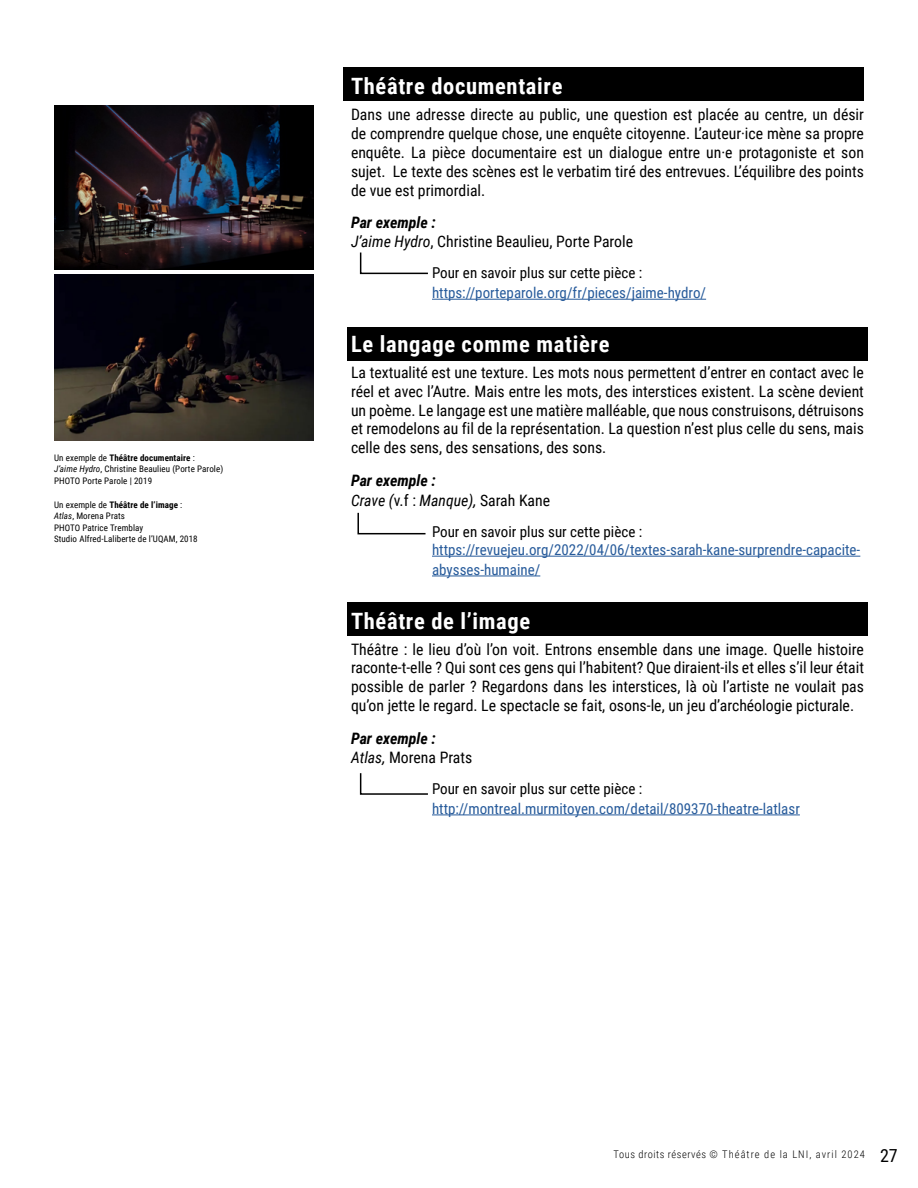
<style>
.page{position:relative;width:918px;height:1188px;background:#fff}
.page>*{position:absolute;margin:0;border:0;box-sizing:border-box;transform-origin:0 0}
.t1{font:700 22.5px "Roboto Condensed";letter-spacing:.03em;color:#fff}
.t2{font:18px "Roboto Condensed";color:#000}
.t3{font:15.75px/18.9px "Roboto Condensed";color:#000;text-align:justify}
.t4{font:italic 15.75px/19.8px "Roboto Condensed";color:#000}
.t5{font:italic 700 15.75px/18.9px "Roboto Condensed";color:#000}
.t6{font:15px/19.8px "Roboto Condensed";color:#275b9b}
.t7{font:15px "Roboto Condensed";color:#000}
.t8{font:300 10.5px "Roboto Condensed";letter-spacing:.095em;color:#000}
.t9{font:9px/11.4px "Roboto Condensed";letter-spacing:.01em;color:#000}
.s1{font-weight:700}
.s2{font-style:italic}
.s3{font-weight:700;font-style:italic}
.s4{font-style:normal}
.s5{font-weight:400}
.s6{font-weight:400;font-style:normal}
</style>
<div class="page">
<div style="left:343px;top:68px;width:521px;height:33px;background:#000"></div>
<div style="left:347px;top:327px;width:521px;height:33px;background:#000"></div>
<div style="left:347px;top:603px;width:521px;height:33px;background:#000"></div>
<hr style="left:432px;top:299px;width:274px;height:1px;background:#275b9b">
<hr style="left:432px;top:556px;width:428px;height:1px;background:#275b9b">
<hr style="left:432px;top:576px;width:108px;height:1px;background:#275b9b">
<hr style="left:432px;top:815px;width:368px;height:1px;background:#275b9b">
<img style="left:54px;top:106px;width:260px;height:164px">
<img style="left:54px;top:275px;width:260px;height:165px">
<svg style="left:359px;top:773px;width:69px;height:22px"></svg>
<svg style="left:357px;top:512px;width:69px;height:23px"></svg>
<svg style="left:359px;top:252px;width:69px;height:23px"></svg>
<p class="t9" style="left:54px;top:452px;width:171px">Un exemple de <span class="s1">Théâtre documentaire</span> :<br><span class="s2">J’aime Hydro</span>, Christine Beaulieu (Porte Parole)<br>PHOTO Porte Parole | 2019</p>
<p class="t9" style="left:54px;top:499px;width:145px">Un exemple de <span class="s1">Théâtre de l’image</span> :<br><span class="s2">Atlas</span>, Morena Prats<br>PHOTO Patrice Tremblay<br>Studio Alfred-Laliberte de l’UQAM, 2018</p>
<h1 class="t1" style="left:351px;top:71px;width:213px">Théâtre documentaire</h1>
<p class="t3" style="left:351px;top:104px;width:514px">Dans une adresse directe au public, une question est placée au centre, un désir de comprendre quelque chose, une enquête citoyenne. L’auteur·ice mène sa propre enquête. La pièce documentaire est un dialogue entre un·e protagoniste et son sujet. Le texte des scènes est le verbatim tiré des entrevues. L’équilibre des points de vue est primordial.</p>
<p class="t3" style="left:351px;top:212px;width:284px"><span class="s3">Par exemple :<br></span><span class="s2">J’aime Hydro</span>, Christine Beaulieu, Porte Parole</p>
<p class="t7" style="left:432px;top:262px;width:212px">Pour en savoir plus sur cette pièce :</p>
<p class="t6" style="left:432px;top:282px;width:276px">https://porteparole.org/fr/pieces/jaime-hydro/</p>
<h1 class="t1" style="left:351px;top:328px;width:260px">Le langage comme matière</h1>
<p class="t3" style="left:351px;top:362px;width:514px">La textualité est une texture. Les mots nous permettent d’entrer en contact avec le réel et avec l’Autre. Mais entre les mots, des interstices existent. La scène devient un poème. Le langage est une matière malléable, que nous construisons, détruisons et remodelons au fil de la représentation. La question n’est plus celle du sens, mais celle des sens, des sensations, des sons.</p>
<p class="t4" style="left:351px;top:470px;width:201px"><span class="s1">Par exemple :<br></span>Crave (<span class="s4">v.f :</span> Manque), <span class="s4">Sarah Kane</span></p>
<p class="t7" style="left:432px;top:521px;width:212px">Pour en savoir plus sur cette pièce :</p>
<p class="t6" style="left:432px;top:539px;width:430px">https://revuejeu.org/2022/04/06/textes-sarah-kane-surprendre-capacite&shy;abysses-humaine/</p>
<h1 class="t1" style="left:351px;top:605px;width:181px">Théâtre de l’image</h1>
<p class="t3" style="left:351px;top:639px;width:514px">Théâtre : le lieu d’où l’on voit. Entrons ensemble dans une image. Quelle histoire raconte-t-elle ? Qui sont ces gens qui l’habitent? Que diraient-ils et elles s’il leur était possible de parler ? Regardons dans les interstices, là où l’artiste ne voulait pas qu’on jette le regard. Le spectacle se fait, osons-le, un jeu d’archéologie picturale.</p>
<p class="t5" style="left:351px;top:728px;width:123px">Par exemple :<br><span class="s5">Atlas,</span> <span class="s6">Morena Prats</span></p>
<p class="t7" style="left:432px;top:778px;width:212px">Pour en savoir plus sur cette pièce :</p>
<p class="t6" style="left:432px;top:798px;width:369px">http://montreal.murmitoyen.com/detail/809370-theatre-latlasr</p>
<p class="t8" style="left:614px;top:1147px;width:253px">Tous droits réservés © Théâtre de la LNI, avril 2024</p>
<p class="t2" style="left:880px;top:1143px;width:19px">27</p>
</div>
